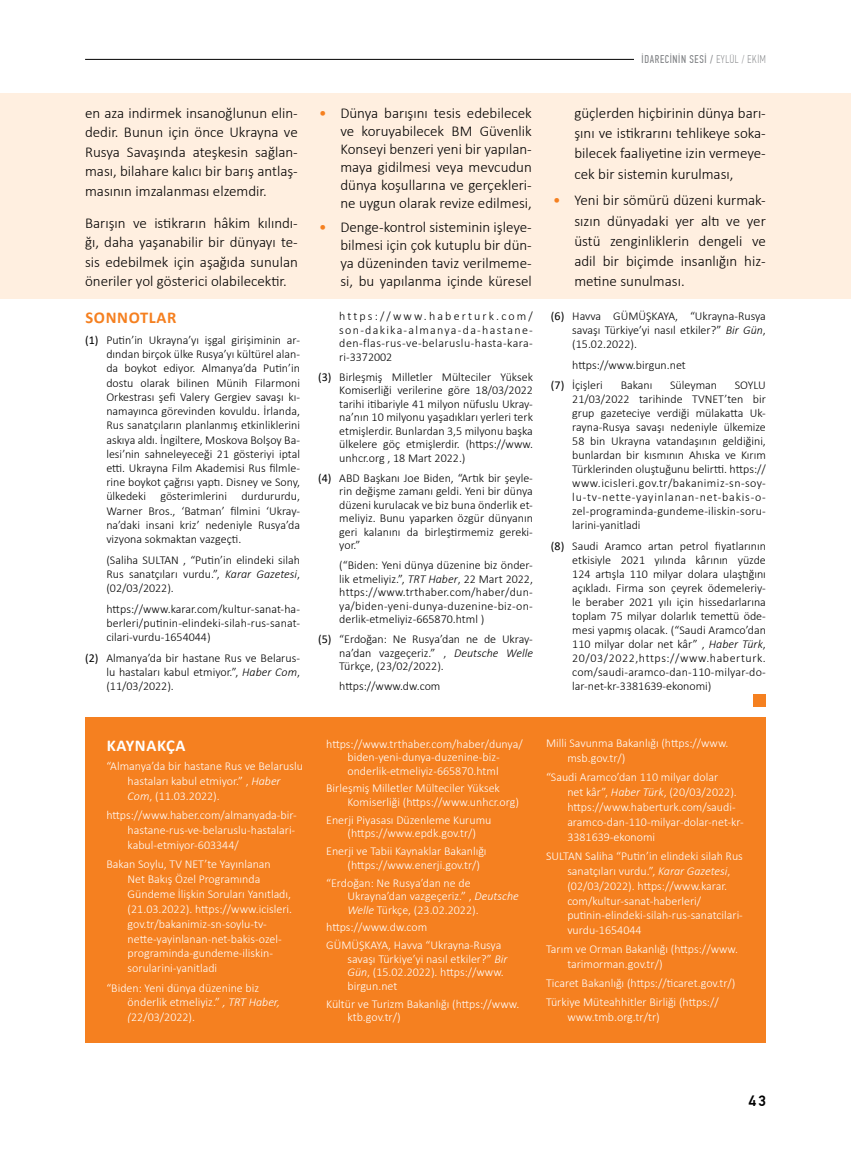
<style>
.page{position:relative;width:851px;height:1149px;background:#fff}
.page>*{position:absolute;margin:0;border:0;box-sizing:border-box;transform-origin:0 0}
.t1{font:700 16.5px "Calibri";letter-spacing:.04em;color:#f58020}
.t2{font:700 16.5px "Calibri";letter-spacing:.04em;color:#fff}
.t3{font:300 15px/18px "Calibri";color:#000;text-align:justify}
.t4{font:500 15px "PF Din Text Pro";color:#000}
.t5{font:300 12px/14.1px "Calibri";color:#000;text-align:justify}
.t6{font:300 12px/14.9px "Calibri";color:#fff}
.t7{font:11.25px "PF Din Text Comp Pro";letter-spacing:.055em;color:#808285}
.s1{font-weight:400}
.s2{font-style:italic}
.s3{font-weight:400;color:#f58020}
.s4{font-weight:100}
</style>
<div class="page">
<hr style="left:85px;top:59px;width:549px;height:1px;background:#000">
<div style="left:0;top:94px;width:850px;height:205px;background:#ffefe0"></div>
<div style="left:85px;top:717px;width:680px;height:325px;background:#f58020"></div>
<div style="left:753px;top:693px;width:12px;height:13px;background:#f58020"></div>
<p class="t3" style="left:85px;top:103px;width:214px;line-height:19.5px">en aza indirmek insanoğlunun elin&shy;dedir. Bunun için önce Ukrayna ve Rusya Savaşında ateşkesin sağlan&shy;ması, bilahare kalıcı bir barış antlaş&shy;masının imzalanması elzemdir.</p>
<p class="t3" style="left:85px;top:213px;width:214px;line-height:19.5px">Barışın ve istikrarın hâkim kılındı&shy;ğı, daha yaşanabilir bir dünyayı te&shy;sis edebilmek için aşağıda sunulan öneriler yol gösterici olabilecektir.</p>
<h1 class="t1" style="left:85px;top:306px;width:93px">SONNOTLAR</h1>
<p class="t5" style="left:106px;top:333px;width:195px;text-indent:-21px"><span class="s1">(1)</span> Putin’in Ukrayna’yı işgal girişiminin ar&shy;dından birçok ülke Rusya’yı kültürel alan&shy;da boykot ediyor. Almanya’da Putin’in dostu olarak bilinen Münih Filarmoni Orkestrası şefi Valery Gergiev savaşı kı&shy;namayınca görevinden kovuldu. İrlanda, Rus sanatçıların planlanmış etkinliklerini askıya aldı. İngiltere, Moskova Bolşoy Ba&shy;lesi’nin sahneleyeceği 21 gösteriyi iptal etti. Ukrayna Film Akademisi Rus filmle&shy;rine boykot çağrısı yaptı. Disney ve Sony, ülkedeki gösterimlerini durdururdu, Warner Bros., ‘Batman’ filmini ‘Ukray&shy;na’daki insani kriz’ nedeniyle Rusya’da vizyona sokmaktan vazgeçti.</p>
<p class="t5" style="left:106px;top:552px;width:195px">(Saliha SULTAN , “Putin’in elindeki silah Rus sanatçıları vurdu.”, <span class="s2">Karar Gazetesi</span>, (02/03/2022).</p>
<p class="t5" style="left:106px;top:601px;width:195px">https://www.karar.com/kultur-sanat-ha&shy;berleri/putinin-elindeki-silah-rus-sanat&shy;cilari-vurdu-1654044)</p>
<p class="t5" style="left:106px;top:650px;width:195px;text-indent:-21px"><span class="s1">(2)</span> Almanya’da bir hastane Rus ve Belarus&shy;lu hastaları kabul etmiyor.”, <span class="s2">Haber Com</span>, (11/03/2022).</p>
<p class="t3" style="left:340px;top:103px;width:193px;text-indent:-21px"><span class="s3">•</span> Dünya barışını tesis edebilecek ve koruyabilecek BM Güvenlik Konseyi benzeri yeni bir yapılan&shy;maya gidilmesi veya mevcudun dünya koşullarına ve gerçekleri&shy;ne uygun olarak revize edilmesi,</p>
<p class="t3" style="left:340px;top:218px;width:193px;text-indent:-21px"><span class="s3">•</span> Denge-kontrol sisteminin işleye&shy;bilmesi için çok kutuplu bir dün&shy;ya düzeninden taviz verilmeme&shy;si, bu yapılanma içinde küresel</p>
<p class="t5" style="left:339px;top:309px;width:195px;line-height:13.5px">https://www.haberturk.com/ son-dakika-almanya-da-hastane&shy;den-flas-rus-ve-belaruslu-hasta-kara&shy;ri-3372002</p>
<p class="t5" style="left:339px;top:369px;width:195px;line-height:13.5px;text-indent:-21px"><span class="s1">(3)</span> Birleşmiş Milletler Mülteciler Yüksek Komiserliği verilerine göre 18/03/2022 tarihi itibariyle 41 milyon nüfuslu Ukray&shy;na’nın 10 milyonu yaşadıkları yerleri terk etmişlerdir. Bunlardan 3,5 milyonu başka ülkelere göç etmişlerdir. (https://www. unhcr.org , 18 Mart 2022.)</p>
<p class="t5" style="left:339px;top:470px;width:195px;line-height:13.5px;text-indent:-21px"><span class="s1">(4)</span> ABD Başkanı Joe Biden, “Artık bir şeyle&shy;rin değişme zamanı geldi. Yeni bir dünya düzeni kurulacak ve biz buna önderlik et&shy;meliyiz. Bunu yaparken özgür dünyanın geri kalanını da birleştirmemiz gereki&shy;yor.”</p>
<p class="t5" style="left:339px;top:558px;width:195px;line-height:13.5px">(“Biden: Yeni dünya düzenine biz önder&shy;lik etmeliyiz.”, <span class="s2">TRT Haber</span>, 22 Mart 2022, https://www.trthaber.com/haber/dun&shy;ya/biden-yeni-dunya-duzenine-biz-on&shy;derlik-etmeliyiz-665870.html )</p>
<p class="t5" style="left:339px;top:632px;width:195px;line-height:13.5px;text-indent:-21px"><span class="s1">(5)</span> “Erdoğan: Ne Rusya’dan ne de Ukray&shy;na’dan vazgeçeriz.” , <span class="s2">Deutsche Welle </span>Türkçe, (23/02/2022).</p>
<p class="t5" style="left:339px;top:679px;width:103px">https://www.dw.com</p>
<p class="t7" style="left:641px;top:53px;width:126px">İDARECİNİN SESİ / <span class="s4">EYLÜL / EKİM</span></p>
<p class="t3" style="left:574px;top:102px;width:193px;line-height:20.2px">güçlerden hiçbirinin dünya barı&shy;şını ve istikrarını tehlikeye soka&shy;bilecek faaliyetine izin vermeye&shy;cek bir sistemin kurulması,</p>
<p class="t3" style="left:574px;top:190px;width:193px;line-height:20.2px;text-indent:-21px"><span class="s3">•</span> Yeni bir sömürü düzeni kurmak&shy;sızın dünyadaki yer altı ve yer üstü zenginliklerin dengeli ve adil bir biçimde insanlığın hiz&shy;metine sunulması.</p>
<p class="t5" style="left:572px;top:309px;width:195px;text-indent:-21px"><span class="s1">(6)</span> Havva GÜMÜŞKAYA, “Ukrayna-Rusya savaşı Türkiye’yi nasıl etkiler?” <span class="s2">Bir Gün</span>, (15.02.2022).</p>
<p class="t5" style="left:551px;top:354px;width:136px;line-height:20.4px;text-indent:21px">https://www.birgun.net <span class="s1">(7)</span> İçişleri</p>
<p class="t5" style="left:620px;top:377px;width:33px">Bakanı</p>
<p class="t5" style="left:670px;top:377px;width:48px">Süleyman</p>
<p class="t5" style="left:572px;top:377px;width:195px;text-indent:162px">SOYLU 21/03/2022 tarihinde TVNET’ten bir grup gazeteciye verdiği mülakatta Uk&shy;rayna-Rusya savaşı nedeniyle ülkemize 58 bin Ukrayna vatandaşının geldiğini, bunlardan bir kısmının Ahıska ve Kırım Türklerinden oluştuğunu belirtti. https:// www.icisleri.gov.tr/bakanimiz-sn-soy&shy;lu-tv-nette-yayinlanan-net-bakis-o&shy;zel-programinda-gundeme-iliskin-soru&shy;larini-yanitladi</p>
<p class="t5" style="left:572px;top:538px;width:195px;text-indent:-21px"><span class="s1">(8)</span> Saudi Aramco artan petrol fiyatlarının etkisiyle 2021 yılında kârının yüzde 124 artışla 110 milyar dolara ulaştığını açıkladı. Firma son çeyrek ödemeleriy&shy;le beraber 2021 yılı için hissedarlarına toplam 75 milyar dolarlık temettü öde&shy;mesi yapmış olacak. (“Saudi Aramco’dan 110 milyar dolar net kâr” , <span class="s2">Haber Türk</span>, 20/03/2022,https://www.haberturk. com/saudi-aramco-dan-110-milyar-do&shy;lar-net-kr-3381639-ekonomi)</p>
<h1 class="t2" style="left:107px;top:733px;width:80px">KAYNA KÇA</h1>
<p class="t6" style="left:128px;top:758px;width:177px;text-indent:-21px">“Almanya’da bir hastane Rus ve Belaruslu hastaları kabul etmiyor.” , <span class="s2">Haber<br>Com</span>, (11.03.2022).</p>
<p class="t6" style="left:128px;top:807px;width:171px;text-indent:-21px">https://www.haber.com/almanyada-bir&shy;hastane-rus-ve-belaruslu-hastalari&shy;kabul-etmiyor-603344/</p>
<p class="t6" style="left:128px;top:856px;width:166px;text-indent:-21px">Bakan Soylu, TV NET’te Yayınlanan<br>Net Bakış Özel Programında Gündeme İlişkin Soruları Yanıtladı, (21.03.2022). https://www.icisleri. gov.tr/bakanimiz-sn-soylu-tv&shy;nette-yayinlanan-net-bakis-ozel&shy;programinda-gundeme-iliskin&shy;sorularini-yanitladi</p>
<p class="t6" style="left:128px;top:979px;width:154px;text-indent:-21px">“Biden: Yeni dünya düzenine biz önderlik etmeliyiz.” <span class="s2">, TRT Haber, (</span>22/03/2022).</p>
<p class="t6" style="left:326px;top:736px;width:198px;line-height:13.5px;text-align:center">https://www.trthaber.com/haber/dunya/ biden-yeni-dunya-duzenine-biz&shy;onderlik-etmeliyiz-665870.html</p>
<p class="t6" style="left:347px;top:781px;width:173px;line-height:13.5px;text-indent:-21px">Birleşmiş Milletler Mülteciler Yüksek<br>Komiserliği (https://www.unhcr.org)</p>
<p class="t6" style="left:326px;top:812px;width:167px;line-height:13.5px;text-align:center">Enerji Piyasası Düzenleme Kurumu (https://www.epdk.gov.tr/)</p>
<p class="t6" style="left:347px;top:844px;width:141px;line-height:13.5px;text-indent:-21px">Enerji ve Tabii Kaynaklar Bakanlığı (https://www.enerji.gov.tr/)</p>
<p class="t6" style="left:347px;top:875px;width:173px;line-height:13.5px;text-indent:-21px">“Erdoğan: Ne Rusya’dan ne de<br>Ukrayna’dan vazgeçeriz.” , <span class="s2">Deutsche<br>Welle</span> Türkçe, (23.02.2022).</p>
<p class="t6" style="left:326px;top:918px;width:177px;line-height:17.9px">https://www.dw.com<br>GÜMÜŞKAYA, Havva “Ukrayna-Rusya</p>
<p class="t6" style="left:347px;top:951px;width:162px;line-height:13.5px">savaşı Türkiye’yi nasıl etkiler?” <span class="s2">Bir<br>Gün</span>, (15.02.2022). https://www. birgun.net</p>
<p class="t6" style="left:347px;top:996px;width:173px;line-height:13.5px;text-indent:-21px">Kültür ve Turizm Bakanlığı (https://www. ktb.gov.tr/)</p>
<p class="t6" style="left:567px;top:735px;width:163px;text-indent:-21px">Milli Savunma Bakanlığı (https://www. msb.gov.tr/)</p>
<p class="t6" style="left:567px;top:769px;width:178px;text-indent:-21px">“Saudi Aramco’dan 110 milyar dolar<br>net kâr”, <span class="s2">Haber Türk</span>, (20/03/2022). https://www.haberturk.com/saudi&shy;aramco-dan-110-milyar-dolar-net-kr-3381639-ekonomi</p>
<p class="t6" style="left:567px;top:848px;width:177px;text-indent:-21px">SULTAN Saliha “Putin’in elindeki silah Rus sanatçıları vurdu.”, <span class="s2">Karar Gazetesi</span>, (02/03/2022). https://www.karar. com/kultur-sanat-haberleri/ putinin-elindeki-silah-rus-sanatcilari&shy;vurdu-1654044</p>
<p class="t6" style="left:567px;top:941px;width:172px;text-indent:-21px">Tarım ve Orman Bakanlığı (https://www. tarimorman.gov.tr/)</p>
<p class="t6" style="left:546px;top:973px;width:191px;line-height:19px">Ticaret Bakanlığı (https://ticaret.gov.tr/)<br>Türkiye Müteahhitler Birliği (https://</p>
<p class="t6" style="left:567px;top:1009px;width:94px">www.tmb.org.tr/tr)</p>
<p class="t4" style="left:748px;top:1091px;width:19px">43</p>
</div>
